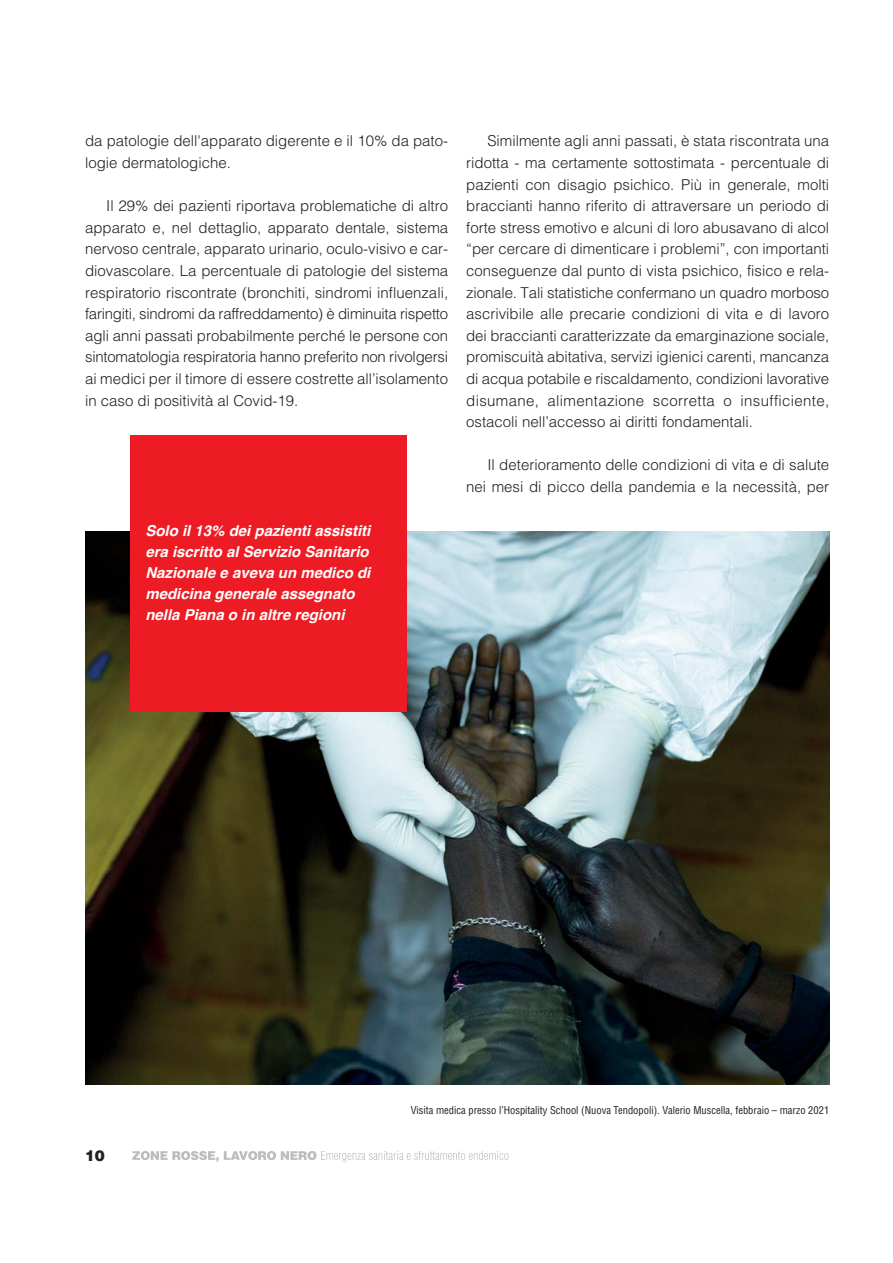
<style>
.page{position:relative;width:893px;height:1263px;background:#fff}
.page>*{position:absolute;margin:0;border:0;box-sizing:border-box;transform-origin:0 0}
.t1{font:300 15px/21.6px "Helvetica";color:#231f20;text-align:justify}
.t2{font:italic 700 15px/21px "Helvetica";color:#fff}
.t3{font:900 15px "Helvetica";color:#231f20}
.t4{font:condensed 10.5px "Helvetica";color:#231f20}
</style>
<div class="page">
<svg style="left:132px;top:1151px;width:175px;height:11px"></svg>
<svg style="left:321px;top:1151px;width:64px;height:11px"></svg>
<img style="left:85px;top:532px;width:744px;height:552px">
<div style="left:130px;top:435px;width:277px;height:277px;background:#ed1c24"></div>
<p class="t1" style="left:85px;top:132px;width:365px">da patologie dell'apparato digerente e il 10% da pato&shy;logie dermatologiche.</p>
<p class="t1" style="left:85px;top:197px;width:365px;text-indent:21px">Il 29% dei pazienti riportava problematiche di altro apparato e, nel dettaglio, apparato dentale, sistema nervoso centrale, apparato urinario, oculo-visivo e car&shy;diovascolare. La percentuale di patologie del sistema respiratorio riscontrate (bronchiti, sindromi influenzali, faringiti, sindromi da raffreddamento) è diminuita rispetto agli anni passati probabilmente perché le persone con sintomatologia respiratoria hanno preferito non rivolgersi ai medici per il timore di essere costrette all’isolamento in caso di positività al Covid-19.</p>
<p class="t2" style="left:145px;top:522px;width:227px">Solo il 13% dei pazienti assistiti era iscritto al Servizio Sanitario<br>Nazionale e aveva un medico di medicina generale assegnato nella Piana o in altre regioni</p>
<p class="t1" style="left:466px;top:132px;width:365px;text-indent:21px">Similmente agli anni passati, è stata riscontrata una ridotta - ma certamente sottostimata - percentuale di pazienti con disagio psichico. Più in generale, molti braccianti hanno riferito di attraversare un periodo di forte stress emotivo e alcuni di loro abusavano di alcol “per cercare di dimenticare i problemi”, con importanti conseguenze dal punto di vista psichico, fisico e rela&shy;zionale. Tali statistiche confermano un quadro morboso ascrivibile alle precarie condizioni di vita e di lavoro dei braccianti caratterizzate da emarginazione sociale, promiscuità abitativa, servizi igienici carenti, mancanza di acqua potabile e riscaldamento, condizioni lavorative disumane, alimentazione scorretta o insufficiente, ostacoli nell’accesso ai diritti fondamentali.</p>
<p class="t1" style="left:466px;top:456px;width:365px;text-align:right">Il deterioramento delle condizioni di vita e di salute nei mesi di picco della pandemia e la necessità, per</p>
<p class="t3" style="left:85px;top:1150px;width:21px">10</p>
<p class="t4" style="left:411px;top:1106px;width:420px">Visita medica presso l’Hospitality School (Nuova Tendopoli). Valerio Muscella, febbraio – marzo 2021</p>
</div>
